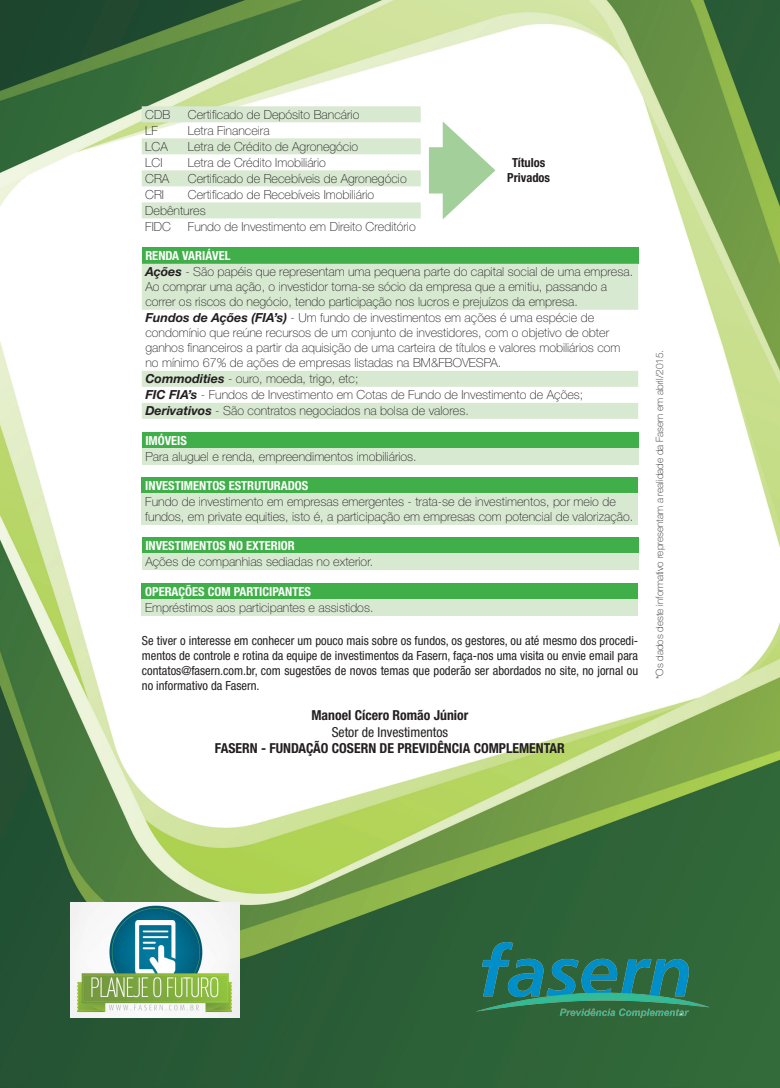
<style>
.page{position:relative;width:780px;height:1088px;background:#fff}
.page>*{position:absolute;margin:0;border:0;box-sizing:border-box;transform-origin:0 0}
.t1{font:700 condensed 13.75px "Helvetica Neue LT Std";color:#231f20}
.t2{font:condensed 13.75px "Helvetica Neue LT Std";color:#231f20}
.t3{font:100 12.5px/15px "Helvetica Neue LT Std";color:#231f20}
.t4{font:condensed 12.5px/15px "Helvetica Neue LT Std";color:#231f20;text-align:justify}
.t5{font:700 condensed 12.5px "Helvetica Neue LT Std";color:#fff}
.t6{font:700 condensed 12.5px "Helvetica Neue LT Std";color:#231f20}
.t7{font:100 10px "Helvetica Neue LT Std";color:#231f20}
.s1{font-weight:700;font-style:italic}
</style>
<div class="page">
<img style="left:0;top:0;width:779px;height:1088px">
<img style="left:475px;top:942px;width:234px;height:75px">
<img style="left:71px;top:903px;width:169px;height:114px">
<svg style="left:142px;top:106px;width:278px;height:112px"></svg>
<div style="left:429px;top:147px;width:28px;height:46px;background:#a3cf9a"></div>
<svg style="left:442px;top:121px;width:53px;height:98px"></svg>
<div style="left:142px;top:248px;width:496px;height:16px;background:#40ae49"></div>
<svg style="left:142px;top:264px;width:496px;height:155px"></svg>
<div style="left:142px;top:432px;width:496px;height:16px;background:#40ae49"></div>
<div style="left:142px;top:448px;width:496px;height:16px;background:#d8e9d2"></div>
<div style="left:142px;top:477px;width:496px;height:16px;background:#40ae49"></div>
<div style="left:142px;top:493px;width:496px;height:31px;background:#d8e9d2"></div>
<div style="left:142px;top:538px;width:496px;height:16px;background:#40ae49"></div>
<div style="left:142px;top:554px;width:496px;height:16px;background:#d8e9d2"></div>
<div style="left:142px;top:583px;width:496px;height:16px;background:#40ae49"></div>
<div style="left:142px;top:599px;width:496px;height:16px;background:#d8e9d2"></div>
<p class="t3" style="left:145px;top:107px;width:27px">CDB</p>
<p class="t3" style="left:188px;top:107px;width:173px">Certificado de Depósito Bancário</p>
<p class="t3" style="left:145px;top:123px;width:14px">LF</p>
<p class="t3" style="left:188px;top:123px;width:83px">Letra Financeira</p>
<p class="t3" style="left:145px;top:139px;width:24px">LCA</p>
<p class="t3" style="left:188px;top:139px;width:172px">Letra de Crédito de Agronegócio</p>
<p class="t3" style="left:145px;top:155px;width:19px">LCI</p>
<p class="t3" style="left:188px;top:155px;width:139px">Letra de Crédito Imobiliário</p>
<p class="t3" style="left:145px;top:171px;width:26px">CRA</p>
<p class="t3" style="left:188px;top:171px;width:220px">Certificado de Recebíveis de Agronegócio</p>
<p class="t3" style="left:145px;top:187px;width:20px">CRI</p>
<p class="t3" style="left:188px;top:187px;width:188px">Certificado de Recebíveis Imobiliário</p>
<p class="t3" style="left:145px;top:203px;width:62px">Debêntures</p>
<p class="t3" style="left:145px;top:219px;width:27px">FIDC</p>
<p class="t3" style="left:188px;top:219px;width:229px">Fundo de Investimento em Direito Creditório</p>
<p class="t6" style="left:512px;top:155px;width:35px">Títulos</p>
<p class="t6" style="left:507px;top:170px;width:44px">Privados</p>
<p class="t5" style="left:145px;top:248px;width:87px">RENDA VARIÁVEL</p>
<p class="t3" style="left:145px;top:264px;width:489px"><span class="s1">Ações</span> - São papéis que representam uma pequena parte do capital social de uma empresa.<br>Ao comprar uma ação, o investidor torna-se sócio da empresa que a emitiu, passando a correr os riscos do negócio, tendo participação nos lucros e prejuízos da empresa.</p>
<p class="t3" style="left:145px;top:310px;width:476px"><span class="s1">Fundos de Ações (FIA’s)</span> - Um fundo de investimentos em ações é uma espécie de condomínio que reúne recursos de um conjunto de investidores, com o objetivo de obter ganhos financeiros a partir da aquisição de uma carteira de títulos e valores mobiliários com no mínimo 67% de ações de empresas listadas na BM&amp;FBOVESPA.</p>
<p class="t3" style="left:145px;top:371px;width:215px"><span class="s1">Commodities</span> - ouro, moeda, trigo, etc;</p>
<p class="t3" style="left:145px;top:387px;width:439px"><span class="s1">FIC FIA’s</span> - Fundos de Investimento em Cotas de Fundo de Investimento de Ações;</p>
<p class="t3" style="left:145px;top:403px;width:325px"><span class="s1">Derivativos</span> - São contratos negociados na bolsa de valores.</p>
<p class="t5" style="left:145px;top:433px;width:43px">IMÓVEIS</p>
<p class="t3" style="left:145px;top:449px;width:273px">Para aluguel e renda, empreendimentos imobiliários.</p>
<p class="t5" style="left:145px;top:478px;width:165px">INVESTIMENTOS ESTRUTURADOS</p>
<p class="t3" style="left:145px;top:494px;width:489px">Fundo de investimento em empresas emergentes - trata-se de investimentos, por meio de fundos, em private equities, isto é, a participação em empresas com potencial de valorização.</p>
<p class="t5" style="left:145px;top:538px;width:151px">INVESTIMENTOS NO EXTERIOR</p>
<p class="t3" style="left:145px;top:554px;width:229px">Ações de companhias sediadas no exterior.</p>
<p class="t5" style="left:145px;top:584px;width:167px">OPERAÇÕES COM PARTICIPANTES</p>
<p class="t3" style="left:145px;top:600px;width:230px">Empréstimos aos participantes e assistidos.</p>
<p class="t4" style="left:142px;top:633px;width:498px">Se tiver o interesse em conhecer um pouco mais sobre os fundos, os gestores, ou até mesmo dos procedi&shy;mentos de controle e rotina da equipe de investimentos da Fasern, faça-nos uma visita ou envie email para contatos@fasern.com.br, com sugestões de novos temas que poderão ser abordados no site, no jornal ou no informativo da Fasern.</p>
<p class="t1" style="left:311px;top:707px;width:158px">Manoel Cícero Romão Júnior</p>
<p class="t2" style="left:332px;top:724px;width:118px">Setor de Investimentos</p>
<p class="t1" style="left:215px;top:740px;width:351px">FASERN - FUNDAÇÃO COSERN DE PREVIDÊNCIA COMPLEMENTAR</p>
<p class="t7" style="left:653px;top:679px;width:331px;rotate:-90deg">*Os dados deste informativo representam a realidade da Fasern em abril/2015.</p>
</div>
